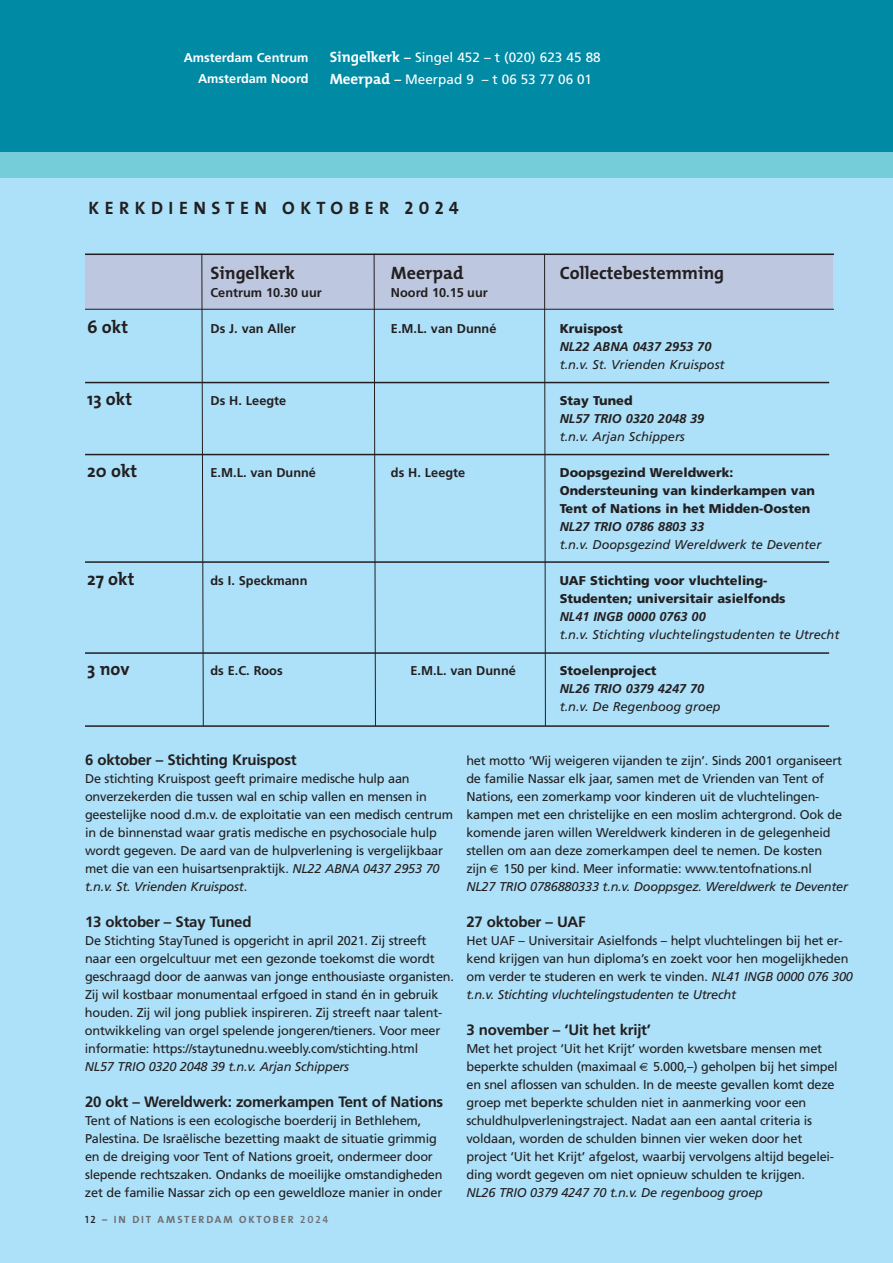
<style>
.page{position:relative;width:893px;height:1263px;background:#fff}
.page>*{position:absolute;margin:0;border:0;box-sizing:border-box;transform-origin:0 0}
.t1{font:700 18px "The Mix";color:#231f20}
.t2{font:700 18px "The Mix";letter-spacing:.305em;color:#231f20}
.t3{font:700 15px "Frutiger";letter-spacing:-.015em;color:#231f20}
.t4{font:13.5px/21.8px "Frutiger";color:#fff}
.t5{font:12.75px/18px "Frutiger";letter-spacing:-.015em;color:#231f20}
.t6{font:italic 12.75px "Frutiger";color:#231f20}
.t7{font:900 12.75px/18px "Frutiger";color:#231f20}
.t8{font:700 12.75px "Frutiger";color:#231f20}
.t9{font:italic 700 12.75px "Frutiger";color:#231f20}
.t10{font:700 12.75px/21.8px "Frutiger";color:#fff;text-align:right}
.t11{font:700 10.5px "The Mix";letter-spacing:.18em;color:#6c6d70}
.s1{font-family:"The Mix";font-weight:700;font-size:15px}
.s2{font-weight:700}
.s3{font-family:"The Mix Bold Caps";font-weight:400}
.s4{font-style:italic}
.s5{font-family:"The Mix Semi Bold Caps";font-weight:400;color:#231f20}
.s6{font-family:"The Mix Semi Bold Caps";font-weight:400}
</style>
<div class="page">
<div style="left:0;top:178px;width:893px;height:1085px;background:#ade1f9"></div>
<div style="left:0;top:0;width:893px;height:171px;background:#008aa4"></div>
<div style="left:0;top:152px;width:893px;height:26px;background:#74cdd9"></div>
<div style="left:85px;top:254px;width:748px;height:56px;background:#bdc7df"></div>
<hr style="left:85px;top:309px;width:749px;height:1px;background:#231f20">
<hr style="left:85px;top:254px;width:749px;height:1px;background:#231f20">
<hr style="left:85px;top:382px;width:744px;height:1px;background:#231f20">
<hr style="left:85px;top:652px;width:744px;height:2px;background:#231f20">
<hr style="left:85px;top:725px;width:744px;height:2px;background:#231f20">
<hr style="left:85px;top:561px;width:744px;height:2px;background:#231f20">
<hr style="left:85px;top:454px;width:744px;height:1px;background:#231f20">
<svg style="left:201px;top:253px;width:3px;height:473px"></svg>
<svg style="left:373px;top:253px;width:3px;height:473px"></svg>
<svg style="left:544px;top:253px;width:2px;height:473px"></svg>
<svg style="left:490px;top:865px;width:8px;height:8px"></svg>
<svg style="left:640px;top:1063px;width:8px;height:8px"></svg>
<p class="t10" style="left:184px;top:47px;width:126px">Amsterdam Centrum<br>Amsterdam Noord</p>
<p class="t4" style="left:330px;top:47px;width:272px"><span class="s1">Singelkerk</span> <span class="s2">–</span> Singel 452 – t (020) 623 45 88<br><span class="s1">Meerpad</span> <span class="s2">–</span> Meerpad 9 – t 06 53 77 06 01</p>
<h1 class="t2" style="left:89px;top:202px;width:372px">KERKDIENSTEN OKTOBER <span class="s3">2024</span></h1>
<h1 class="t1" style="left:210px;top:267px;width:86px">Singelkerk</h1>
<h1 class="t1" style="left:391px;top:267px;width:74px">Meerpad</h1>
<h1 class="t1" style="left:560px;top:267px;width:166px">Collectebestemming</h1>
<p class="t8" style="left:210px;top:287px;width:113px">Centrum 10.30 uur</p>
<p class="t8" style="left:391px;top:287px;width:98px">Noord 10.15 uur</p>
<h1 class="t1" style="left:87px;top:321px;width:42px">6 okt</h1>
<p class="t8" style="left:210px;top:323px;width:87px">Ds J. van Aller</p>
<p class="t8" style="left:391px;top:323px;width:107px">E.M.L. van Dunné</p>
<p class="t7" style="left:560px;top:320px;width:65px">Kruispost</p>
<p class="t9" style="left:560px;top:341px;width:153px">NL22 ABNA 0437 2953 70</p>
<p class="t6" style="left:560px;top:359px;width:166px">t.n.v. St. Vrienden Kruispost</p>
<h1 class="t1" style="left:87px;top:393px;width:46px">13 okt</h1>
<p class="t8" style="left:210px;top:395px;width:77px">Ds H. Leegte</p>
<p class="t7" style="left:560px;top:392px;width:74px">Stay Tuned</p>
<p class="t9" style="left:560px;top:413px;width:146px">NL57 TRIO 0320 2048 39</p>
<p class="t6" style="left:560px;top:431px;width:127px">t.n.v. Arjan Schippers</p>
<h1 class="t1" style="left:87px;top:465px;width:52px">20 okt</h1>
<p class="t8" style="left:210px;top:467px;width:107px">E.M.L. van Dunné</p>
<p class="t8" style="left:391px;top:467px;width:76px">ds H. Leegte</p>
<p class="t7" style="left:560px;top:464px;width:257px">Doopsgezind Wereldwerk:<br>Ondersteuning van kinderkampen van<br>Tent of Nations in het Midden-Oosten</p>
<p class="t9" style="left:560px;top:521px;width:146px">NL27 TRIO 0786 8803 33</p>
<p class="t6" style="left:560px;top:539px;width:263px">t.n.v. Doopsgezind Wereldwerk te Deventer</p>
<h1 class="t1" style="left:87px;top:573px;width:49px">27 okt</h1>
<p class="t8" style="left:210px;top:575px;width:99px">ds I. Speckmann</p>
<p class="t7" style="left:560px;top:572px;width:227px">UAF Stichting voor vluchteling-<br>Studenten; universitair asielfonds</p>
<p class="t9" style="left:560px;top:611px;width:147px">NL41 INGB 0000 0763 00</p>
<p class="t6" style="left:560px;top:629px;width:281px">t.n.v. Stichting vluchtelingstudenten te Utrecht</p>
<h1 class="t1" style="left:87px;top:663px;width:44px">3 nov</h1>
<p class="t8" style="left:210px;top:665px;width:74px">ds E.C. Roos</p>
<p class="t8" style="left:410px;top:665px;width:107px">E.M.L. van Dunné</p>
<p class="t7" style="left:560px;top:662px;width:98px">Stoelenproject</p>
<p class="t9" style="left:560px;top:683px;width:146px">NL26 TRIO 0379 4247 70</p>
<p class="t6" style="left:560px;top:701px;width:162px">t.n.v. De Regenboog groep</p>
<p class="t3" style="left:85px;top:754px;width:213px">6 oktober – Stichting Kruispost</p>
<p class="t5" style="left:85px;top:771px;width:369px">De stichting Kruispost geeft primaire medische hulp aan onverzekerden die tussen wal en schip vallen en mensen in geestelijke nood d.m.v. de exploitatie van een medisch centrum in de binnenstad waar gratis medische en psychosociale hulp wordt gegeven. De aard van de hulpverlening is vergelijkbaar met die van een huisartsenpraktijk. <span class="s4">NL22 ABNA 0437 2953 70 t.n.v. St. Vrienden Kruispost</span>.</p>
<p class="t3" style="left:85px;top:916px;width:168px">13 oktober – Stay Tuned</p>
<p class="t5" style="left:85px;top:933px;width:371px">De Stichting StayTuned is opgericht in april 2021. Zij streeft naar een orgelcultuur met een gezonde toekomst die wordt geschraagd door de aanwas van jonge enthousiaste organisten.<br>Zij wil kostbaar monumentaal erfgoed in stand én in gebruik houden. Zij wil jong publiek inspireren. Zij streeft naar talent&shy;ontwikkeling van orgel spelende jongeren/tieners. Voor meer informatie: https://staytunednu.weebly.com/stichting.html</p>
<p class="t6" style="left:85px;top:1061px;width:266px">NL57 TRIO 0320 2048 39 t.n.v. Arjan Schippers</p>
<p class="t3" style="left:85px;top:1096px;width:360px">20 okt – Wereldwerk: zomerkampen Tent of Nations</p>
<p class="t5" style="left:85px;top:1113px;width:359px">Tent of Nations is een ecologische boerderij in Bethlehem, Palestina. De Israëlische bezetting maakt de situatie grimmig en de dreiging voor Tent of Nations groeit, ondermeer door slepende rechtszaken. Ondanks de moeilijke omstandigheden zet de familie Nassar zich op een geweldloze manier in onder</p>
<p class="t11" style="left:85px;top:1216px;width:245px"><span class="s5">12</span> – IN DIT AMSTERDAM OKTOBER <span class="s6">2024</span></p>
<p class="t5" style="left:466px;top:753px;width:377px">het motto ‘Wij weigeren vijanden te zijn’. Sinds 2001 organiseert de familie Nassar elk jaar, samen met de Vrienden van Tent of Nations, een zomerkamp voor kinderen uit de vluchtelingen&shy;kampen met een christelijke en een moslim achtergrond. Ook de komende jaren willen Wereldwerk kinderen in de gelegenheid stellen om aan deze zomerkampen deel te nemen. De kosten zijn</p>
<p class="t5" style="left:503px;top:861px;width:310px">150 per kind. Meer informatie: www.tentofnations.nl</p>
<p class="t6" style="left:466px;top:881px;width:383px">NL27 TRIO 0786880333 t.n.v. Dooppsgez. Wereldwerk te Deventer</p>
<p class="t3" style="left:466px;top:916px;width:121px">27 oktober – UAF</p>
<p class="t5" style="left:466px;top:933px;width:388px">Het UAF – Universitair Asielfonds – helpt vluchtelingen bij het er&shy;kend krijgen van hun diploma’s en zoekt voor hen mogelijkheden om verder te studeren en werk te vinden. <span class="s4">NL41 INGB 0000 076 300 t.n.v. Stichting vluchtelingstudenten te Utrecht</span></p>
<p class="t3" style="left:466px;top:1024px;width:186px">3 november – ‘Uit het krijt’</p>
<p class="t5" style="left:466px;top:1041px;width:357px">Met het project ‘Uit het Krijt’ worden kwetsbare mensen met beperkte schulden (maximaal</p>
<p class="t5" style="left:466px;top:1059px;width:373px;text-indent:187px">5.000,–) geholpen bij het simpel en snel aflossen van schulden. In de meeste gevallen komt deze groep met beperkte schulden niet in aanmerking voor een schuldhulpverleningstraject. Nadat aan een aantal criteria is voldaan, worden de schulden binnen vier weken door het project ‘Uit het Krijt’ afgelost, waarbij vervolgens altijd begelei&shy;ding wordt gegeven om niet opnieuw schulden te krijgen.</p>
<p class="t6" style="left:466px;top:1187px;width:298px">NL26 TRIO 0379 4247 70 t.n.v. De regenboog groep</p>
</div>
